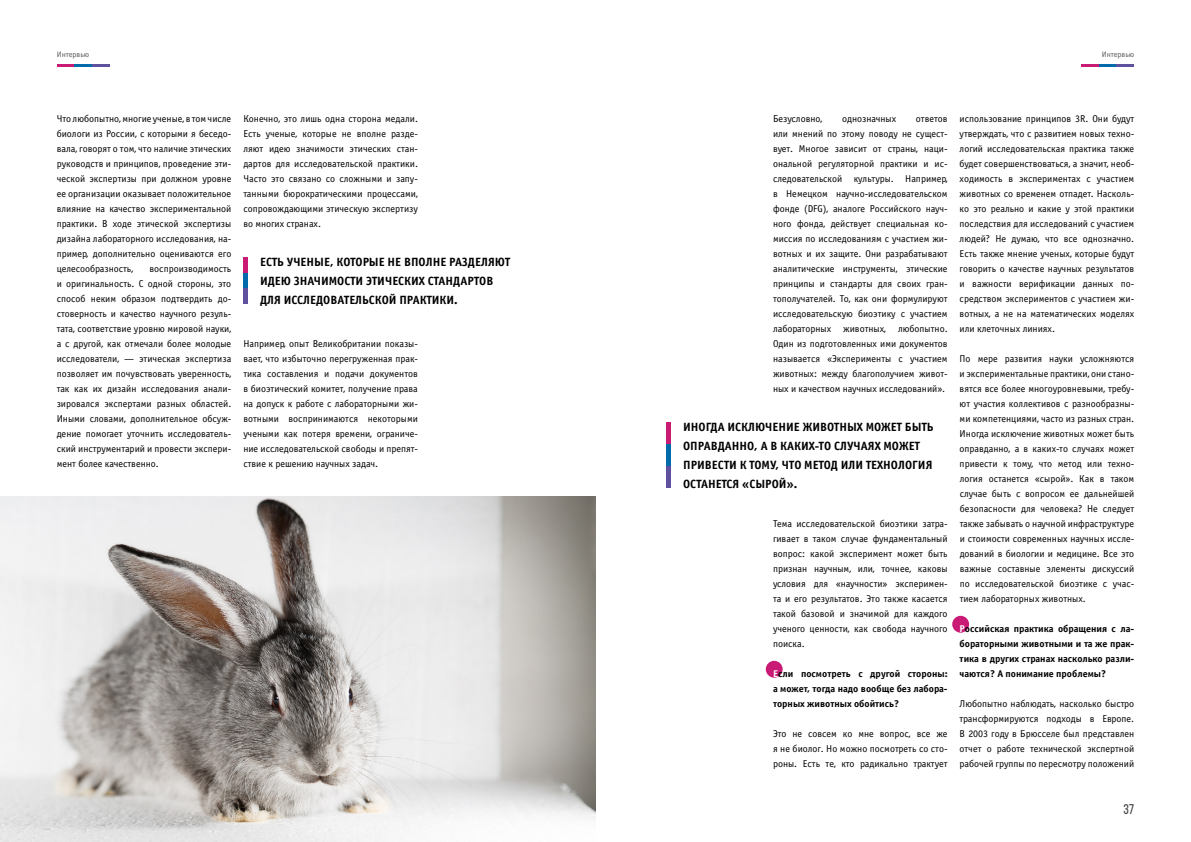
<style>
.page{position:relative;width:1191px;height:842px;background:#fff}
.page>*{position:absolute;margin:0;border:0;box-sizing:border-box;transform-origin:0 0}
.t1{font:14px "Bebas Neue";color:#414042}
.t2{font:12px/19px "Officina Sans Bold C";color:#000}
.t3{font:10px/15px "Officina Sans Book C";color:#000;text-align:justify}
.t4{font:9.8px/15px "Officina Sans Bold C";color:#000;text-align:justify}
.t5{font:8px "Officina Sans Book C";color:#58595b}
.s1{color:#fff}
</style>
<div class="page">
<svg style="left:57px;top:65px;width:53px;height:2px"></svg>
<div style="left:765px;top:661px;width:17px;height:17px;background:#c91b75;border-radius:50%"></div>
<div style="left:952px;top:616px;width:17px;height:17px;background:#c91b75;border-radius:50%"></div>
<svg style="left:1081px;top:65px;width:53px;height:2px"></svg>
<img style="left:0;top:497px;width:595px;height:345px">
<div style="left:243px;top:257px;width:5px;height:16px;background:#c91a74"></div>
<div style="left:243px;top:273px;width:5px;height:15px;background:#006aaa"></div>
<div style="left:243px;top:288px;width:5px;height:16px;background:#5f519d"></div>
<div style="left:666px;top:422px;width:5px;height:22px;background:#c91a74"></div>
<div style="left:666px;top:444px;width:5px;height:22px;background:#006aaa"></div>
<div style="left:666px;top:466px;width:5px;height:22px;background:#5f519d"></div>
<p class="t5" style="left:57px;top:50px;width:34px">Интервью</p>
<p class="t3" style="left:57px;top:111px;width:176px">Что любопытно, многие ученые, в том числе биологи из России, с которыми я беседо&shy;вала, говорят о том, что наличие этических руководств и принципов, проведение эти&shy;ческой экспертизы при должном уровне ее организации оказывает положительное влияние на качество экспериментальной практики. В ходе этической экспертизы дизайна лабораторного исследования, на&shy;пример, дополнительно оцениваются его целесообразность,</p>
<p class="t3" style="left:57px;top:261px;width:176px;text-indent:93px">воспроизводимость и оригинальность. С одной стороны, это способ неким образом подтвердить до&shy;стоверность и качество научного резуль&shy;тата, соответствие уровню мировой науки, а с другой, как отмечали более молодые исследователи, — этическая экспертиза позволяет им почувствовать уверенность, так как их дизайн исследования анали&shy;зировался экспертами разных областей.<br>Иными словами, дополнительное обсуж&shy;дение помогает уточнить исследователь&shy;ский инструментарий и провести экспери&shy;мент более качественно.</p>
<p class="t3" style="left:243px;top:111px;width:176px">Конечно, это лишь одна сторона медали.<br>Есть ученые, которые не вполне разде&shy;ляют идею значимости этических стан&shy;дартов для исследовательской практики.<br>Часто это связано со сложными и запу&shy;танными бюрократическими процессами, сопровождающими этическую экспертизу во многих странах.</p>
<p class="t2" style="left:260px;top:252px;width:251px">ЕСТЬ УЧЕНЫЕ, КОТОРЫЕ НЕ ВПОЛНЕ РАЗДЕЛЯЮТ<br>ИДЕЮ ЗНАЧИМОСТИ ЭТИЧЕСКИХ СТАНДАРТОВ<br>ДЛЯ ИССЛЕДОВАТЕЛЬСКОЙ ПРАКТИКИ.</p>
<p class="t3" style="left:243px;top:336px;width:176px">Например, опыт Великобритании показы&shy;вает, что избыточно перегруженная прак&shy;тика составления и подачи документов в биоэтический комитет, получение права на допуск к работе с лабораторными жи&shy;вотными воспринимаются некоторыми учеными как потеря времени, ограниче&shy;ние исследовательской свободы и препят&shy;ствие к решению научных задач.</p>
<p class="t5" style="left:1101px;top:50px;width:34px">Интервью</p>
<p class="t3" style="left:773px;top:111px;width:51px">Безусловно,</p>
<p class="t3" style="left:842px;top:111px;width:56px">однозначных</p>
<p class="t3" style="left:773px;top:111px;width:176px;text-indent:143px">ответов или мнений по этому поводу не сущест&shy;вует. Многое зависит от страны, наци&shy;ональной регуляторной практики и ис&shy;следовательской культуры. Например, в Немецком научно-исследовательском фонде (DFG), аналоге Российского науч&shy;ного фонда, действует специальная ко&shy;миссия по исследованиям с участием жи&shy;вотных и их защите. Они разрабатывают аналитические инструменты, этические принципы и стандарты для своих гран&shy;тополучателей. То, как они формулируют исследовательскую биоэтику с участием лабораторных животных, любопытно.<br>Один из подготовленных ими документов называется «Эксперименты с участием животных: между благополучием живот&shy;ных и качеством научных исследований».</p>
<p class="t2" style="left:683px;top:417px;width:252px">ИНОГДА ИСКЛЮЧЕНИЕ ЖИВОТНЫХ МОЖЕТ БЫТЬ ОПРАВДАННО, А В КАКИХ‑ТО СЛУЧАЯХ МОЖЕТ ПРИВЕСТИ К ТОМУ, ЧТО МЕТОД ИЛИ ТЕХНОЛОГИЯ ОСТАНЕТСЯ «СЫРОЙ».</p>
<p class="t3" style="left:773px;top:516px;width:176px">Тема исследовательской биоэтики затра&shy;гивает в таком случае фундаментальный вопрос: какой эксперимент может быть признан научным, или, точнее, каковы условия для «научности» эксперимен&shy;та и его результатов. Это также касается такой базовой и значимой для каждого ученого ценности, как свобода научного поиска.</p>
<p class="t4" style="left:773px;top:666px;width:176px"><span class="s1">Е</span>сли посмотреть с другой стороны: а может, тогда надо вообще без лабора&shy;торных животных обойтись?</p>
<p class="t3" style="left:773px;top:726px;width:176px">Это не совсем ко мне вопрос, все же я не биолог. Но можно посмотреть со сто&shy;роны. Есть те, кто радикально трактует</p>
<p class="t3" style="left:959px;top:111px;width:176px">использование принципов 3R. Они будут утверждать, что с развитием новых техно&shy;логий исследовательская практика также будет совершенствоваться, а значит, необ&shy;ходимость в экспериментах с участием животных со временем отпадет. Насколь&shy;ко это реально и какие у этой практики последствия для исследований с участием людей? Не думаю, что все однозначно.<br>Есть также мнение ученых, которые будут говорить о качестве научных результатов и важности верификации данных по&shy;средством экспериментов с участием жи&shy;вотных, а не на математических моделях или клеточных линиях.</p>
<p class="t3" style="left:959px;top:351px;width:176px">По мере развития науки усложняются и экспериментальные практики, они стано&shy;вятся все более многоуровневыми, требу&shy;ют участия коллективов с разнообразны&shy;ми компетенциями, часто из разных стран.<br>Иногда исключение животных может быть оправданно, а в каких‑то случаях может привести к тому, что метод или техно&shy;логия останется «сырой». Как в таком случае быть с вопросом ее дальнейшей безопасности для человека? Не следует также забывать о научной инфраструктуре и стоимости современных научных иссле&shy;дований в биологии и медицине. Все это важные составные элементы дискуссий по исследовательской биоэтике с учас&shy;тием лабораторных животных.</p>
<p class="t4" style="left:959px;top:621px;width:176px"><span class="s1">Р</span>оссийская практика обращения с ла&shy;бораторными животными и та же прак&shy;тика в других странах насколько разли&shy;чаются? А понимание проблемы?</p>
<p class="t3" style="left:959px;top:696px;width:176px">Любопытно наблюдать, насколько быстро трансформируются подходы в Европе.<br>В 2003 году в Брюсселе был представлен отчет о работе технической экспертной рабочей группы по пересмотру положений</p>
<h1 class="t1" style="left:1123px;top:802px;width:12px">37</h1>
</div>
